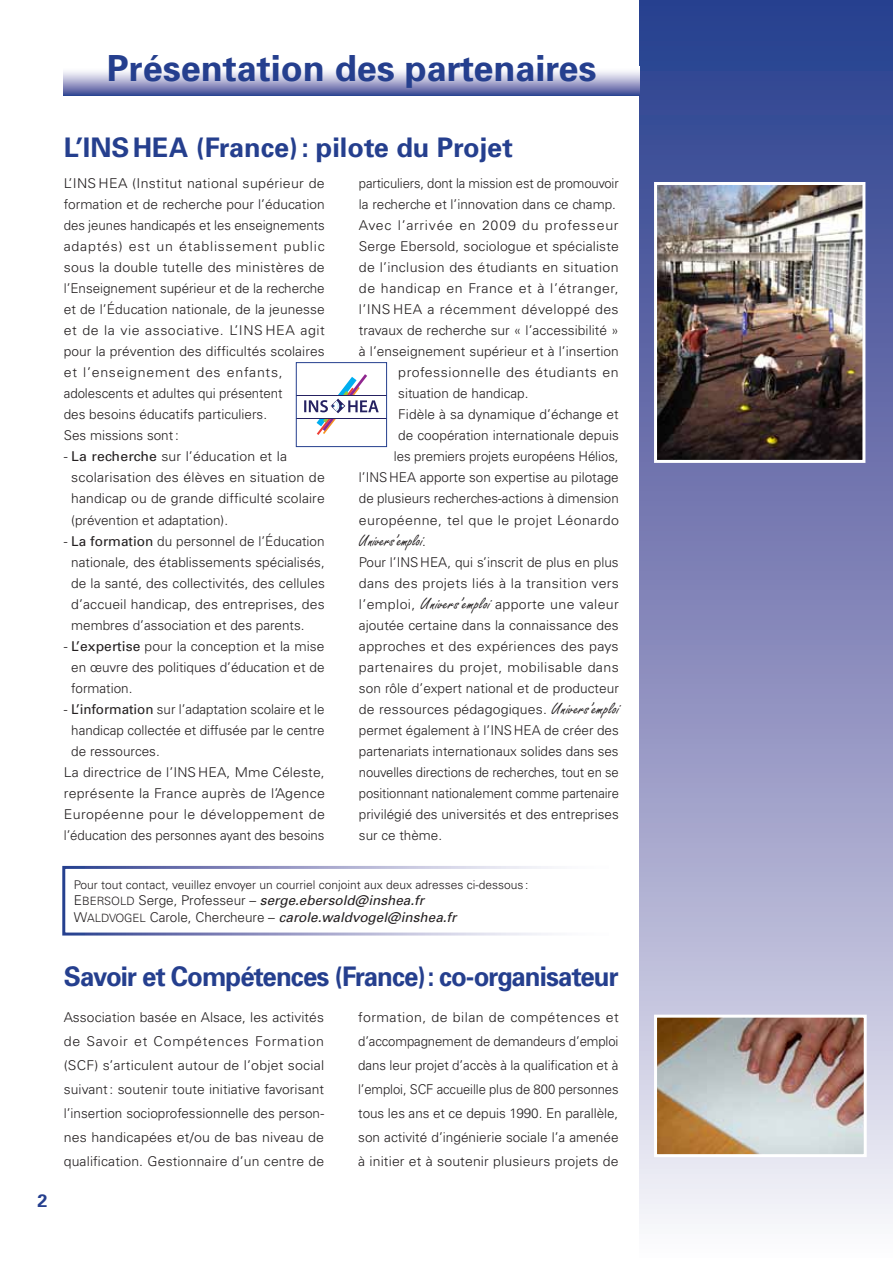
<style>
.page{position:relative;width:893px;height:1263px;background:#fff}
.page>*{position:absolute;margin:0;border:0;box-sizing:border-box;transform-origin:0 0}
.t1{font:700 36px "Univers";color:#253f8e}
.t2{font:700 27px "Univers";letter-spacing:-.035em;color:#253f8e;scale:.95 1}
.t3{font:700 27px "Univers";color:#253f8e}
.t4{font:18px "Univers Bold SC850";color:#253f8e}
.t5{font:16.5px "Freestyle Script";color:#231f20}
.t6{font:300 13.5px/21px "Univers";letter-spacing:.005em;color:#231f20;text-align:justify}
.t7{font:300 13.5px/21px "Univers";letter-spacing:.005em;color:#231f20;scale:1.05 1}
.t8{font:300 13.5px/21px "Univers";letter-spacing:.005em;color:#231f20;scale:1.04 1}
.t9{font:italic 13.5px/16.2px "Univers";color:#231f20}
.t10{font:300 13.5px "Univers";letter-spacing:.03em;color:#231f20;scale:1.05 1}
.t11{font:300 13.5px "Univers";letter-spacing:.025em;color:#231f20;scale:1.05 1}
.t12{font:300 13.5px "Univers";letter-spacing:.04em;color:#231f20;scale:1.05 1}
.t13{font:300 13.5px "Univers";letter-spacing:.05em;color:#231f20;scale:1.05 1}
.t14{font:300 13.5px "Univers";letter-spacing:.035em;color:#231f20;scale:1.05 1}
.t15{font:300 12px "Univers";color:#231f20}
.s1{font-weight:400}
.s2{font-family:"Univers";font-weight:300;font-size:13.5px}
.s3{font-family:"Freestyle Script";font-weight:400;font-size:16.5px}
.s4{font-family:"Univers Light SC850";font-style:normal}
.s5{font-family:"Univers Light SC850";font-style:normal;font-size:11.55px}
.s6{font-weight:300;font-style:normal}
</style>
<div class="page">
<svg style="left:639px;top:1px;width:254px;height:1218px"></svg>
<svg style="left:64px;top:71px;width:575px;height:25px"></svg>
<div style="left:62px;top:866px;width:560px;height:69px;border:3px solid #fff"></div>
<svg style="left:304px;top:374px;width:75px;height:61px"></svg>
<hr style="left:296px;top:418px;width:91px;height:1px;background:#252161">
<hr style="left:296px;top:395px;width:91px;height:1px;background:#252161">
<div style="left:296px;top:362px;width:91px;height:85px;border:1px solid #253f8e"></div>
<img style="left:658px;top:186px;width:203px;height:273px">
<div style="left:654px;top:182px;width:211px;height:281px;border:3px solid #fff"></div>
<img style="left:658px;top:1019px;width:205px;height:134px">
<div style="left:654px;top:1015px;width:213px;height:142px;border:3px solid #fff"></div>
<h1 class="t1" style="left:107px;top:46px;width:491px">Présentation des partenaires</h1>
<h3 class="t4" style="left:38px;top:1190px;width:12px">2</h3>
<h2 class="t3" style="left:64px;top:131px;width:451px">L’INSHEA (France): pilote du Projet</h2>
<p class="t7" style="left:64px;top:173px;width:250px">L’INS HEA (Institut national supérieur de formation et de recherche pour l’éducation des jeunes handicapés et les enseignements adaptés) est un établissement public sous la double tutelle des ministères de l’Enseignement supérieur et de la recherche et de l’Éducation nationale, de la jeunesse et de la vie associative. L’INS HEA agit pour la prévention des difficultés scolaires et l’enseignement des enfants, adolescents et adultes qui présentent<br>des besoins éducatifs particuliers.<br>Ses missions sont:</p>
<p class="t8" style="left:71px;top:446px;width:245px;text-indent:-8px">- <span class="s1">La recherche</span> sur l’éducation et la scolarisation des élèves en situation de handicap ou de grande difficulté scolaire (prévention et adaptation).</p>
<p class="t6" style="left:71px;top:530px;width:255px;text-indent:-8px">- <span class="s1">La formation</span> du personnel de l’Éducation nationale, des établissements spécialisés, de la santé, des collectivités, des cellules d’accueil handicap, des entreprises, des membres d’association et des parents.</p>
<p class="t6" style="left:71px;top:635px;width:255px;text-indent:-8px">- <span class="s1">L’expertise</span> pour la conception et la mise en œuvre des politiques d’éducation et de formation.</p>
<p class="t6" style="left:64px;top:698px;width:262px">- <span class="s1">L’information</span> sur l’adaptation scolaire et le</p>
<p class="t6" style="left:71px;top:719px;width:255px">handicap collectée et diffusée par le centre</p>
<p class="t6" style="left:71px;top:740px;width:90px">de ressources.</p>
<p class="t8" style="left:64px;top:761px;width:253px">La directrice de l’INSHEA, Mme Céleste,</p>
<p class="t7" style="left:64px;top:782px;width:250px">représente la France auprès de l’Agence</p>
<p class="t10" style="left:64px;top:806px;width:250px">Européenne pour le développement de</p>
<p class="t6" style="left:64px;top:824px;width:262px">l’éducation des personnes ayant des besoins</p>
<p class="t6" style="left:359px;top:173px;width:261px">particuliers, dont la mission est de promouvoir</p>
<p class="t6" style="left:359px;top:194px;width:259px">la recherche et l’innovation dans ce champ.</p>
<p class="t13" style="left:359px;top:218px;width:249px">Avec l’arrivée en 2009 du professeur</p>
<p class="t6" style="left:359px;top:236px;width:261px">Serge Ebersold, sociologue et spécialiste</p>
<p class="t7" style="left:359px;top:257px;width:249px">de l’inclusion des étudiants en situation</p>
<p class="t12" style="left:359px;top:281px;width:249px">de handicap en France et à l’étranger,</p>
<p class="t10" style="left:359px;top:302px;width:249px">l’INS HEA a récemment développé des</p>
<p class="t6" style="left:359px;top:320px;width:261px">travaux de recherche sur « l’accessibilité »</p>
<p class="t6" style="left:359px;top:341px;width:261px">à l’enseignement supérieur et à l’insertion</p>
<p class="t14" style="left:398px;top:365px;width:211px">professionnelle des étudiants en</p>
<p class="t6" style="left:398px;top:383px;width:132px">situation de handicap.</p>
<p class="t6" style="left:398px;top:404px;width:222px">Fidèle à sa dynamique d’échange et</p>
<p class="t6" style="left:398px;top:425px;width:222px">de coopération internationale depuis</p>
<p class="t6" style="left:394px;top:446px;width:226px">les premiers projets européens Hélios,</p>
<p class="t6" style="left:359px;top:467px;width:261px">l’INSHEA apporte son expertise au pilotage</p>
<p class="t6" style="left:359px;top:488px;width:261px">de plusieurs recherches-actions à dimension</p>
<p class="t11" style="left:359px;top:512px;width:249px">européenne, tel que le projet Léonardo</p>
<p class="t5" style="left:359px;top:530px;width:69px">Univers’emploi<span class="s2">.</span></p>
<p class="t6" style="left:359px;top:551px;width:262px">Pour l’INSHEA, qui s’inscrit de plus en plus dans des projets liés à la transition vers l’emploi, <span class="s3">Univers’emploi</span> apporte une valeur ajoutée certaine dans la connaissance des approches et des expériences des pays partenaires du projet, mobilisable dans son rôle d’expert national et de producteur de ressources pédagogiques. <span class="s3">Univers’emploi </span>permet également à l’INSHEA de créer des partenariats internationaux solides dans ses nouvelles directions de recherches, tout en se positionnant nationalement comme partenaire privilégié des universités et des entreprises sur ce thème.</p>
<p class="t15" style="left:74px;top:878px;width:456px">Pour tout contact, veuillez envoyer un courriel conjoint aux deux adresses ci-dessous :</p>
<p class="t9" style="left:74px;top:893px;width:384px"><span class="s4">E</span><span class="s5">BE RSOLD</span> <span class="s6">Serge, Professeur –</span> serge.ebersold@inshea.fr<br><span class="s4">W</span><span class="s5">ALDVOGE L</span> <span class="s6">Carole, Chercheure –</span> carole.waldvogel@inshea.fr</p>
<h2 class="t2" style="left:64px;top:960px;width:586px">Savoir et Compétences (France): co-organisateur</h2>
<p class="t6" style="left:64px;top:1005px;width:262px;line-height:24px">Association basée en Alsace, les activités de Savoir et Compétences Formation (SCF) s’articulent autour de l’objet social suivant: soutenir toute initiative favorisant l’insertion socioprofessionnelle des person&shy;nes handicapées et/ou de bas niveau de qualification. Gestionnaire d’un centre de</p>
<p class="t7" style="left:358px;top:1005px;width:250px;line-height:24px;text-align:justify">formation, de bilan de compétences et d’accompagnement de demandeurs d’emploi dans leur projet d’accès à la qualification et à l’emploi, SCF accueille plus de 800 personnes tous les ans et ce depuis 1990. En parallèle, son activité d’ingénierie sociale l’a amenée à initier et à soutenir plusieurs projets de</p>
</div>
